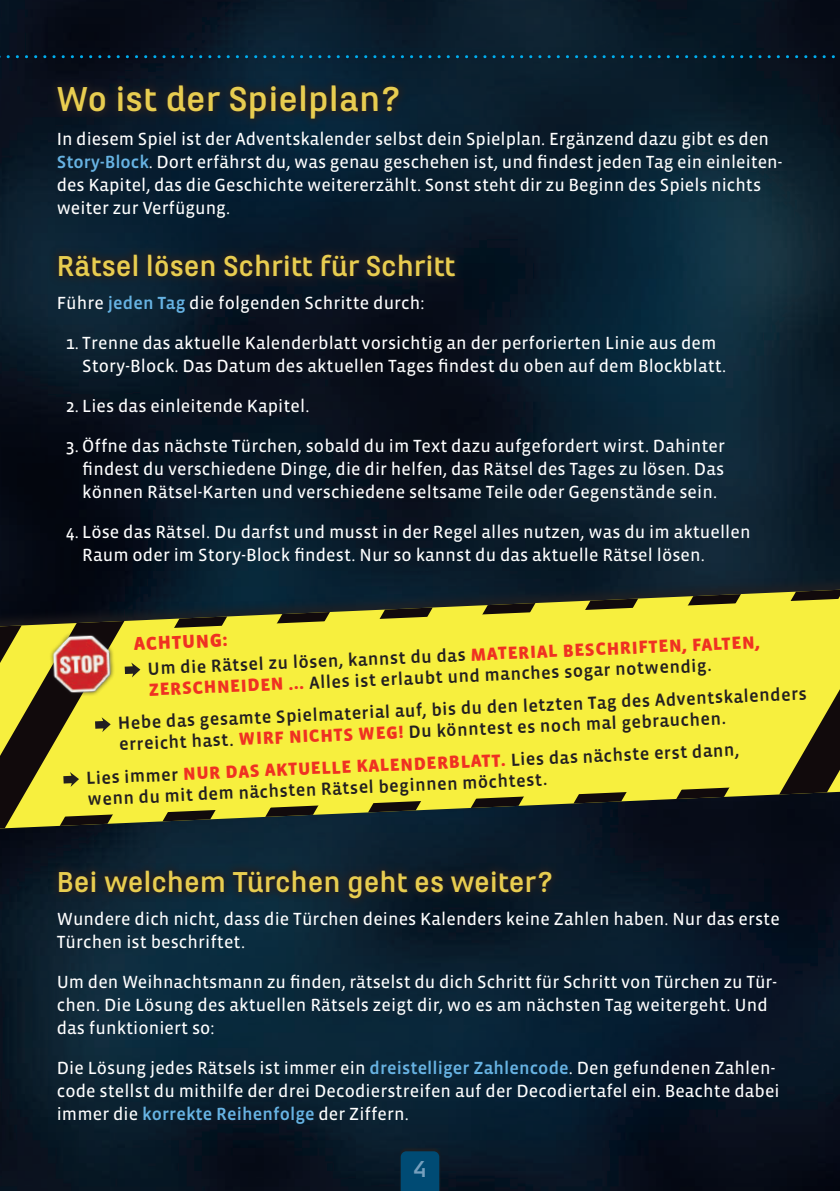
<style>
.page{position:relative;width:840px;height:1191px;background:#fff}
.page>*{position:absolute;margin:0;border:0;box-sizing:border-box;transform-origin:0 0}
.Head{font:700 36px "Marianina X Wd FY";color:#e8cd50}
.Head-2{font:700 30px "Marianina X Wd FY";letter-spacing:-.005em;color:#e8cd50}
.fließ{font:700 24px "Marianina X Wd FY";color:#76a0be}
.fließ-2{font:900 19px "Vista Sans OT";color:#ef3122}
.t1{font:18px/23px "Vista Sans OT";letter-spacing:.005em;color:#fff}
.fließ-3{font:500 18px/22.8px "Vista Sans OT";color:#231f20}
.s1{font-weight:500;color:#67b3e3}
.s2{font-weight:900;color:#ef3122}
</style>
<div class="page">
<img style="left:0;top:0;width:839px;height:1191px">
<svg style="left:48px;top:75px;width:360px;height:53px;background:#111d29"></svg>
<svg style="left:49px;top:244px;width:415px;height:41px;background:#131c25"></svg>
<svg style="left:49px;top:860px;width:512px;height:48px;background:#13202a"></svg>
<div style="left:0;top:571px;width:839px;height:266px;background:#231f20;opacity:.75"></div>
<svg style="left:0;top:589px;width:839px;height:240px;background:#313a27"></svg>
<svg style="left:25px;top:598px;width:814px;height:220px;background:#d1cb38"></svg>
<div style="left:49px;top:631px;width:67px;height:66px;background:#231f20;opacity:.74"></div>
<img style="left:51px;top:631px;width:63px;height:66px">
<svg style="left:125px;top:662px;width:15px;height:15px"></svg>
<svg style="left:95px;top:717px;width:16px;height:15px"></svg>
<svg style="left:63px;top:772px;width:16px;height:15px"></svg>
<div style="left:398px;top:1147px;width:43px;height:44px;background:#231f20;opacity:.75"></div>
<div style="left:400px;top:1151px;width:39px;height:40px;background:#004b74"></div>
<svg style="left:0;top:55px;width:840px;height:3px;background:#063d58"></svg>
<p class="Head" style="left:57px;top:79px;width:346px">Wo ist der Spielplan?</p>
<p class="t1" style="left:57px;top:128px;width:726px">In diesem Spiel ist der Adventskalender selbst dein Spielplan. Ergänzend dazu gibt es den <span class="s1">Story-Block</span>. Dort erfährst du, was genau geschehen ist, und findest jeden Tag ein einleiten&shy;des Kapitel, das die Geschichte weitererzählt. Sonst steht dir zu Beginn des Spiels nichts weiter zur Verfügung.</p>
<p class="Head-2" style="left:57px;top:249px;width:400px">Rätsel lösen Schritt für Schritt</p>
<p class="t1" style="left:57px;top:291px;width:369px">Führe <span class="s1">jeden Tag</span> die folgenden Schritte durch:</p>
<p class="t1" style="left:82px;top:331px;width:645px;text-indent:-16px">1. Trenne das aktuelle Kalenderblatt vorsichtig an der perforierten Linie aus dem<br>Story-Block. Das Datum des aktuellen Tages findest du oben auf dem Blockblatt.</p>
<p class="t1" style="left:66px;top:394px;width:245px">2. Lies das einleitende Kapitel.</p>
<p class="t1" style="left:82px;top:434px;width:644px;text-align:justify;text-indent:-16px">3. Öffne das nächste Türchen, sobald du im Text dazu aufgefordert wirst. Dahinter findest du verschiedene Dinge, die dir helfen, das Rätsel des Tages zu lösen. Das können Rätsel-Karten und verschiedene seltsame Teile oder Gegenstände sein.</p>
<p class="t1" style="left:82px;top:520px;width:669px;text-indent:-16px">4. Löse das Rätsel. Du darfst und musst in der Regel alles nutzen, was du im aktuellen<br>Raum oder im Story-Block findest. Nur so kannst du das aktuelle Rätsel lösen.</p>
<p class="fließ-2" style="left:133px;top:634px;width:95px;rotate:-3deg">ACHTUNG:</p>
<p class="fließ-3" style="left:147px;top:659px;width:614px;rotate:-3deg">Um die Rätsel zu lösen, kannst du das <span class="s2">MATERIAL BESCHRIFTEN, FALTEN,<br></span><sup>ZERSC</sup><span class="s2">HNEIDEN ...</span> Alles ist erlaubt und manches sogar notwendig.</p>
<p class="fließ-3" style="left:117px;top:716px;width:690px;line-height:21.4px;rotate:-3deg">Hebe das gesamte Spielmaterial auf, bis du den letzten Tag des Adventskalenders erreicht hast. <span class="s2">WIRF NICHTS WEG!</span> Du könntest es noch mal gebrauchen.</p>
<p class="fließ-3" style="left:86px;top:773px;width:655px;line-height:18.8px;rotate:-3deg">Lies immer <sup>NUR</sup> <sup>DAS</sup> <sup>A</sup><span class="s2">KTUELLE KALENDERBLATT.</span> Lies das nächste erst dann, wenn du mit dem nächsten Rätsel beginnen möchtest.</p>
<p class="Head-2" style="left:57px;top:865px;width:498px">Bei welchem Türchen geht es weiter?</p>
<p class="t1" style="left:57px;top:907px;width:724px">Wundere dich nicht, dass die Türchen deines Kalenders keine Zahlen haben. Nur das erste<br>Türchen ist beschriftet.</p>
<p class="t1" style="left:57px;top:970px;width:721px">Um den Weihnachtsmann zu finden, rätselst du dich Schritt für Schritt von Türchen zu Tür&shy;chen. Die Lösung des aktuellen Rätsels zeigt dir, wo es am nächsten Tag weitergeht. Und das funktioniert so:</p>
<p class="t1" style="left:57px;top:1056px;width:724px">Die Lösung jedes Rätsels ist immer ein <span class="s1">dreistelliger Zahlencode</span>. Den gefundenen Zahlen&shy;code stellst du mithilfe der drei Decodierstreifen auf der Decodiertafel ein. Beachte dabei immer die <span class="s1">korrekte Reihenfolge</span> der Ziffern.</p>
<p class="fließ" style="left:412px;top:1156px;width:16px">4</p>
</div>
